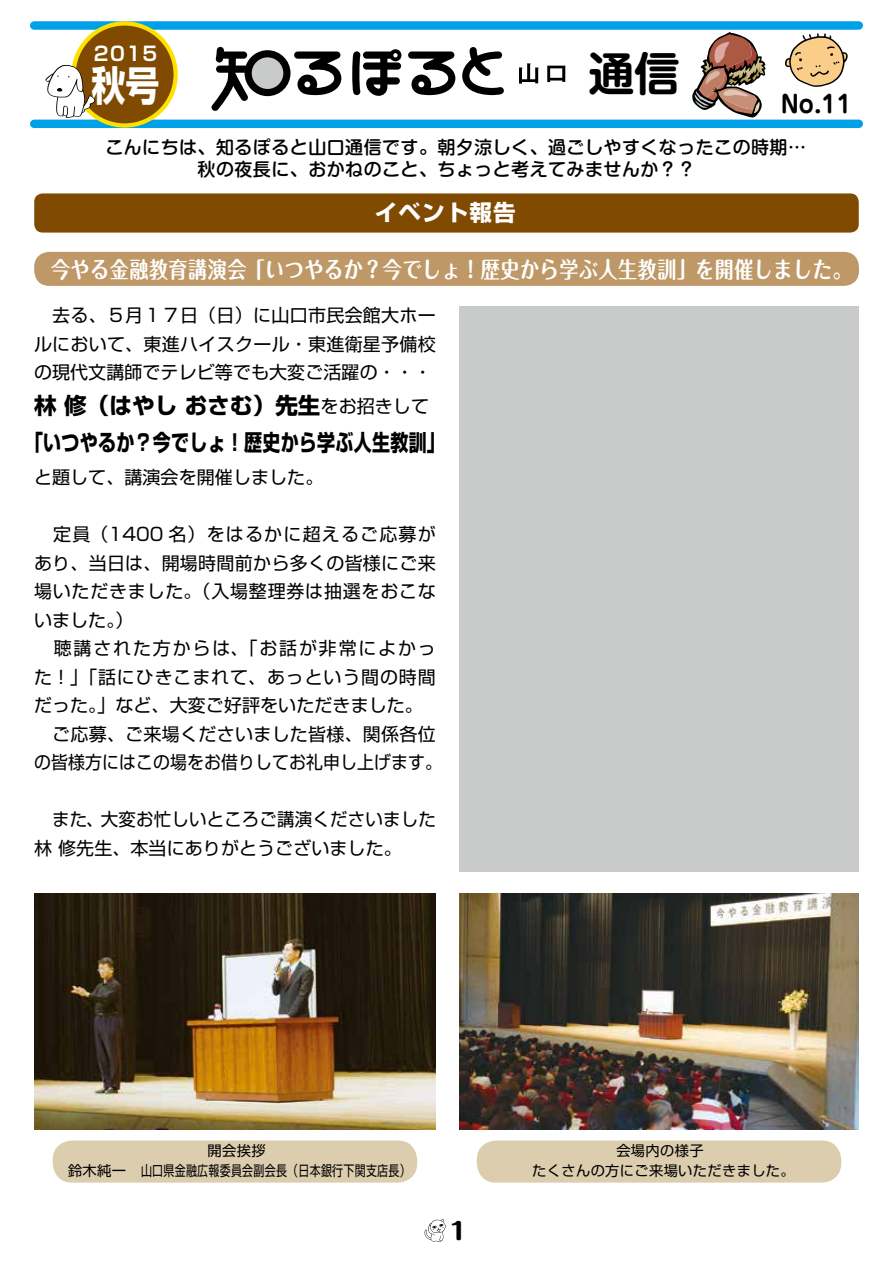
<style>
.page{position:relative;width:893px;height:1263px;background:#fff}
.page>*{position:absolute;margin:0;border:0;box-sizing:border-box;transform-origin:0 0}
.t1{font:700 45.9px "UD Shin M Go Pro De";color:#000}
.t2{font:700 40.8px "Shin Go Pro";color:#fff;scale:.83 1}
.t3{font:700 24px "Jun 501 Pro";color:#000}
.t4{font:800 23.4px "Maru Fo Pro";color:#000}
.t5{font:700 22.5px "Maru Fo Pro";letter-spacing:.025em;color:#fff;scale:.85 1}
.t6{font:700 22.5px/36px "Shin Go Pro";letter-spacing:.015em;color:#000;text-align:center}
.t7{font:700 22.5px "Shin Go Pro";letter-spacing:.05em;color:#fff}
.t8{font:700 19.5px "Shin Go Pro De";color:#fff}
.t9{font:18px/28.5px "Shin Go Pro";letter-spacing:.015em;color:#000}
.t10{font:500 18px/22.5px "Shin M Go Pro";letter-spacing:.025em;color:#000;text-align:center}
.t11{font:14.25px/19.5px "Shin Go Pro";letter-spacing:.025em;color:#000;text-align:center}
.s1{font-weight:400;font-size:18px}
</style>
<div class="page">
<svg style="left:425px;top:1219px;width:20px;height:23px"></svg>
<div style="left:34px;top:21px;width:825px;height:9px;background:#00a0e9"></div>
<div style="left:34px;top:120px;width:825px;height:8px;background:#00a0e9"></div>
<svg style="left:519px;top:63px;width:20px;height:21px"></svg>
<svg style="left:547px;top:66px;width:18px;height:16px"></svg>
<svg style="left:408px;top:52px;width:47px;height:43px"></svg>
<svg style="left:462px;top:47px;width:42px;height:48px"></svg>
<svg style="left:352px;top:49px;width:49px;height:47px"></svg>
<svg style="left:211px;top:47px;width:130px;height:64px"></svg>
<div style="left:252px;top:57px;width:31px;height:32px;background:#c9caca;border-radius:50%"></div>
<svg style="left:71px;top:21px;width:107px;height:107px"></svg>
<div style="left:76px;top:26px;width:98px;height:97px;background:#804a00;border-radius:50%"></div>
<svg style="left:45px;top:65px;width:50px;height:53px"></svg>
<div style="left:34px;top:193px;width:825px;height:40px;background:#804a00;border-radius:9px"></div>
<div style="left:34px;top:252px;width:825px;height:34px;background:#be9867;border-radius:15px"></div>
<img style="left:34px;top:893px;width:402px;height:236px">
<img style="left:459px;top:893px;width:400px;height:236px">
<div style="left:53px;top:1140px;width:364px;height:42px;background:#dbcdae;border-radius:20px"></div>
<div style="left:477px;top:1140px;width:364px;height:42px;background:#dbcdae;border-radius:20px"></div>
<svg style="left:785px;top:33px;width:63px;height:54px"></svg>
<svg style="left:692px;top:32px;width:74px;height:86px"></svg>
<div style="left:459px;top:306px;width:400px;height:566px;background:#c9caca"></div>
<p class="t8" style="left:94px;top:38px;width:65px">2015</p>
<h2 class="t2" style="left:91px;top:54px;width:83px">秋号</h2>
<h1 class="t1" style="left:588px;top:36px;width:93px">通信</h1>
<h3 class="t3" style="left:781px;top:85px;width:73px">No.11</h3>
<p class="t10" style="left:87px;top:133px;width:721px">　こんにちは、知るぽると山口通信です。朝夕涼しく、過ごしやすくなったこの時期…秋の夜長に、おかねのこと、ちょっと考えてみませんか？？</p>
<p class="t7" style="left:375px;top:194px;width:142px">イベント報告</p>
<p class="t5" style="left:51px;top:251px;width:943px">今やる金融教育講演会「いつやるか？今でしょ！歴史から学ぶ人生教訓」を開催しました。</p>
<p class="t9" style="left:34px;top:299px;width:403px;text-align:justify">　去る、５月１７日（日）に山口市民会館大ホールにおいて、東進ハイスクール・東進衛星予備校の現代文講師でテレビ等でも大変ご活躍の・・・</p>
<p class="t6" style="left:25px;top:386px;width:421px">林 修（はやし おさむ）先生<span class="s1">をお招きして<br></span>「いつやるか？今でしょ！歴史から学ぶ人生教訓」</p>
<p class="t9" style="left:34px;top:461px;width:291px">と題して、講演会を開催しました。</p>
<p class="t9" style="left:34px;top:518px;width:410px">　定員（1400 名）をはるかに超えるご応募があり、当日は、開場時間前から多くの皆様にご来場いただきました。（入場整理券は抽選をおこないました。）<br>　聴講された方からは、「お話が非常によかった！」「話にひきこまれて、あっという間の時間だった。」など、大変ご好評をいただきました。　ご応募、ご来場くださいました皆様、関係各位の皆様方にはこの場をお借りしてお礼申し上げます。</p>
<p class="t9" style="left:34px;top:803px;width:403px;text-indent:18px">また、大変お忙しいところご講演くださいました林 修先生、本当にありがとうございました。</p>
<p class="t11" style="left:68px;top:1139px;width:344px">開会挨拶<br>鈴木純一　山口県金融広報委員会副会長（日本銀行下関支店長）</p>
<p class="t11" style="left:532px;top:1139px;width:264px">会場内の様子<br>たくさんの方にご来場いただきました。</p>
<p class="t4" style="left:449px;top:1212px;width:20px">1</p>
</div>
